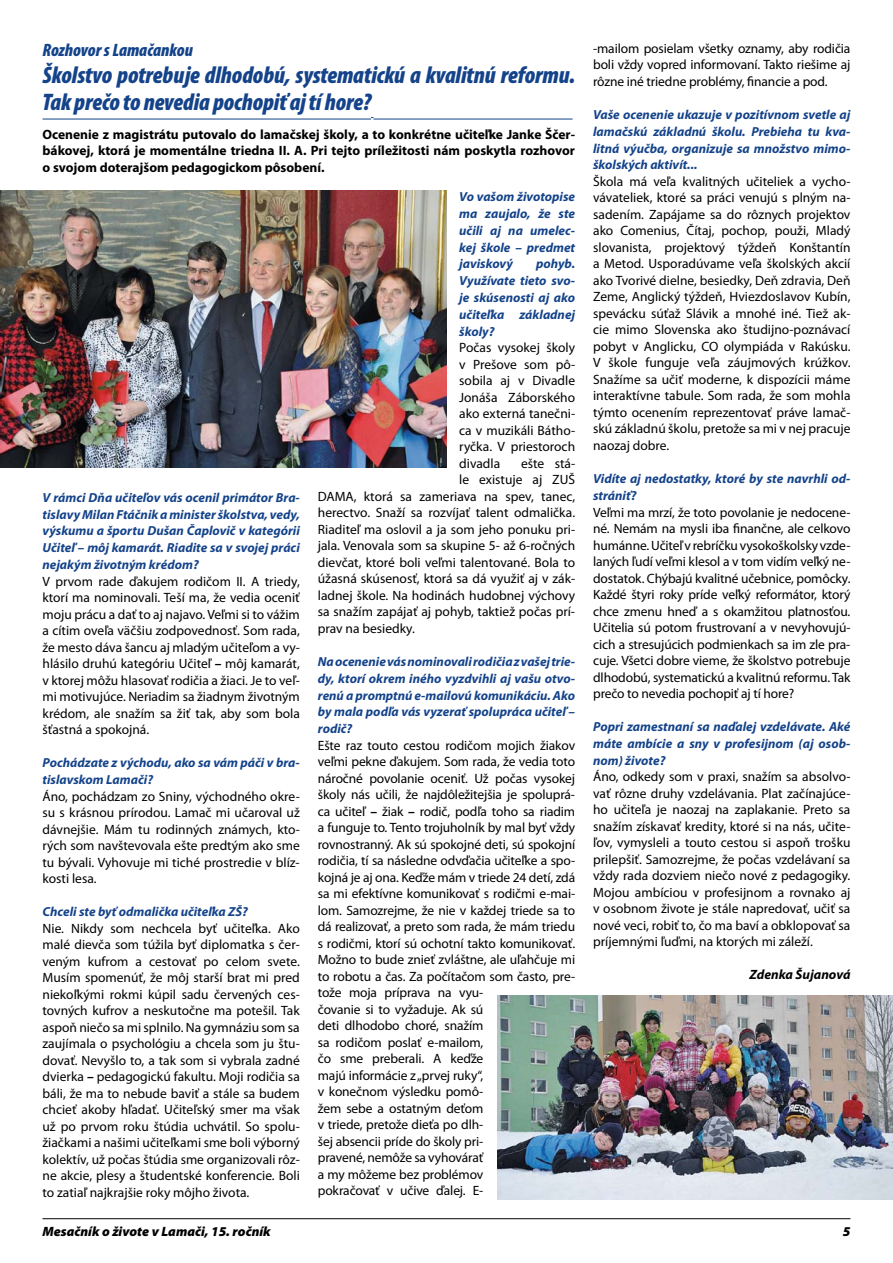
<style>
.page{position:relative;width:893px;height:1263px;background:#fff}
.page>*{position:absolute;margin:0;border:0;box-sizing:border-box;transform-origin:0 0}
.t1{font:italic 900 condensed 24px/27px "Myriad Pro";letter-spacing:-.005em;color:#14438a}
.t2{font:italic 900 condensed 18px "Myriad Pro";color:#14438a}
.t3{font:13.5px/16.5px "Myriad Pro";letter-spacing:-.01em;color:#000;text-align:justify}
.t4{font:700 13.5px/16.5px "Myriad Pro";color:#000;text-align:justify}
.t5{font:italic 900 13.5px "Myriad Pro";color:#000}
.t6{font:italic 700 13.5px "Myriad Pro";color:#000}
.t7{font:italic 700 13.2px/16.8px "Myriad Pro";color:#14438a;text-align:justify}
.s1{font-weight:700}
</style>
<div class="page">
<hr style="left:43px;top:1218px;width:807px;height:1px;background:#000">
<hr style="left:43px;top:119px;width:328px;height:1px;background:#14438a">
<hr style="left:373px;top:119px;width:200px;height:1px;background:#14438a">
<img style="left:497px;top:995px;width:396px;height:204px">
<img style="left:0;top:190px;width:446px;height:278px">
<h2 class="t2" style="left:43px;top:40px;width:152px">Rozhovor sLamačankou</h2>
<h1 class="t1" style="left:43px;top:62px;width:534px">Školstvo potrebuje dlhodobú, systematickú a kvalitnú reformu.<br>Tak prečo to nevedia pochopiť aj tí hore?</h1>
<p class="t4" style="left:43px;top:125px;width:534px">Ocenenie z magistrátu putovalo do lamačskej školy, a to konkrétne učiteľke Janke Ščer&shy;bákovej, ktorá je momentálne triedna II. A. Pri tejto príležitosti nám poskytla rozhovor o svojom doterajšom pedagogickom pôsobení.</p>
<p class="t7" style="left:43px;top:489px;width:259px">V rámci Dňa učiteľov vás ocenil primátor Bra&shy;tislavy Milan Ftáčnik a minister školstva, vedy, výskumu a športu Dušan Čaplovič v kategórii Učiteľ – môj kamarát. Riadite sa v svojej práci nejakým životným krédom?</p>
<p class="t3" style="left:43px;top:572px;width:259px">V prvom rade ďakujem rodičom II. A triedy, ktorí ma nominovali. Teší ma, že vedia oceniť moju prácu a dať to aj najavo. Veľmi si to vážim a cítim oveľa väčšiu zodpovednosť. Som rada, že mesto dáva šancu aj mladým učiteľom a vy&shy;hlásilo druhú kategóriu Učiteľ <span class="s1">–</span> môj kamarát, v ktorej môžu hlasovať rodičia a žiaci. Je to veľ&shy;mi motivujúce. Neriadim sa žiadnym životným krédom, ale snažím sa žiť tak, aby som bola šťastná a spokojná.</p>
<p class="t7" style="left:43px;top:754px;width:259px">Pochádzate z východu, ako sa vám páči v bra&shy;tislavskom Lamači?</p>
<p class="t3" style="left:43px;top:788px;width:259px">Áno, pochádzam zo Sniny, východného okre&shy;su s krásnou prírodou. Lamač mi učaroval už dávnejšie. Mám tu rodinných známych, kto&shy;rých som navštevovala ešte predtým ako sme tu bývali. Vyhovuje mi tiché prostredie v blíz&shy;kosti lesa.</p>
<p class="t7" style="left:43px;top:903px;width:207px">Chceli ste byť odmalička učiteľka ZŠ?</p>
<p class="t3" style="left:43px;top:920px;width:259px">Nie. Nikdy som nechcela byť učiteľka. Ako malé dievča som túžila byť diplomatka s čer&shy;veným kufrom a cestovať po celom svete.<br>Musím spomenúť, že môj starší brat mi pred niekoľkými rokmi kúpil sadu červených ces&shy;tovných kufrov a neskutočne ma potešil. Tak aspoň niečo sa mi splnilo. Na gymnáziu som sa zaujímala o psychológiu a chcela som ju štu&shy;dovať. Nevyšlo to, a tak som si vybrala zadné dvierka <span class="s1">–</span> pedagogickú fakultu. Moji rodičia sa báli, že ma to nebude baviť a stále sa budem chcieť akoby hľadať. Učiteľský smer ma však už po prvom roku štúdia uchvátil. So spolu&shy;žiačkami a našimi učiteľkami sme boli výborný kolektív, už počas štúdia sme organizovali rôz&shy;ne akcie, plesy a študentské konferencie. Boli to zatiaľ najkrajšie roky môjho života.</p>
<p class="t7" style="left:459px;top:188px;width:117px">Vo vašom životopise ma zaujalo, že ste učili aj na umelec&shy;kej škole – predmet javiskový</p>
<p class="t7" style="left:459px;top:255px;width:117px;text-indent:77px">pohyb.<br>Využívate tieto svo&shy;je skúsenosti aj ako učiteľka základnej školy?</p>
<p class="t3" style="left:459px;top:339px;width:117px">Počas vysokej školy v Prešove som pô&shy;sobila aj v Divadle Jonáša Záborského ako externá tanečni&shy;ca v muzikáli Bátho&shy;ryčka. V priestoroch divadla</p>
<p class="t3" style="left:521px;top:455px;width:56px">ešte stá-</p>
<p class="t3" style="left:459px;top:471px;width:117px">le existuje aj ZUŠ</p>
<p class="t3" style="left:318px;top:488px;width:259px">DAMA, ktorá sa zameriava na spev, tanec,</p>
<p class="t3" style="left:318px;top:504px;width:259px">herectvo. Snaží sa rozvíjať talent odmalička.</p>
<p class="t3" style="left:318px;top:521px;width:259px">Riaditeľ ma oslovil a ja som jeho ponuku pri-</p>
<p class="t3" style="left:318px;top:537px;width:259px">jala. Venovala som sa skupine 5- až 6-ročných</p>
<p class="t3" style="left:318px;top:554px;width:259px">dievčat, ktoré boli veľmi talentované. Bola to</p>
<p class="t3" style="left:318px;top:570px;width:259px">úžasná skúsenosť, ktorá sa dá využiť aj v zák-</p>
<p class="t3" style="left:318px;top:587px;width:259px">ladnej škole. Na hodinách hudobnej výchovy</p>
<p class="t3" style="left:318px;top:603px;width:259px">sa snažím zapájať aj pohyb, taktiež počas prí-</p>
<p class="t3" style="left:318px;top:620px;width:99px">prav na besiedky.</p>
<p class="t7" style="left:318px;top:653px;width:259px">Na ocenenie vás nominovali rodičia z vašej trie&shy;dy, ktorí okrem iného vyzdvihli aj vašu otvo&shy;renú a promptnú e-mailovú komunikáciu. Ako by mala podľa vás vyzerať spolupráca učiteľ – rodič?</p>
<p class="t3" style="left:318px;top:737px;width:259px;text-align:left">Ešte raz touto cestou rodičom mojich žiakov veľmi pekne ďakujem. Som rada, že vedia toto náročné povolanie oceniť. Už počas vysokej školy nás učili, že najdôležitejšia je spoluprá&shy;ca učiteľ <span class="s1">–</span> žiak <span class="s1">–</span> rodič, podľa toho sa riadim a funguje to. Tento trojuholník by mal byť vždy rovnostranný. Ak sú spokojné deti, sú spokojní rodičia, tí sa následne odvďačia učiteľke a spo&shy;kojná je aj ona. Keďže mám v triede 24 detí, zdá sa mi efektívne komunikovať s rodičmi e-mai&shy;lom. Samozrejme, že nie v každej triede sa to dá realizovať, a preto som rada, že mám triedu s rodičmi, ktorí sú ochotní takto komunikovať.<br>Možno to bude znieť zvláštne, ale uľahčuje mi to robotu a čas. Za počítačom som často, pre&shy;tože moja príprava na vyu-<br>čovanie si to vyžaduje. Ak sú<br>deti dlhodobo choré, snažím<br>sa rodičom poslať e-mailom,<br>čo sme preberali. A keďže<br>majú informácie z „prvej ruky“,<br>v konečnom výsledku pomô-<br>žem sebe a ostatným deťom<br>v triede, pretože dieťa po dlh-<br>šej absencii príde do školy pri-<br>pravené, nemôže sa vyhovárať<br>a my môžeme bez problémov<br>pokračovať v učive ďalej. E-</p>
<p class="t3" style="left:593px;top:40px;width:259px">-mailom posielam všetky oznamy, aby rodičia boli vždy vopred informovaní. Takto riešime aj rôzne iné triedne problémy, financie a pod.</p>
<p class="t7" style="left:593px;top:106px;width:259px">Vaše ocenenie ukazuje v pozitívnom svetle aj lamačskú základnú školu. Prebieha tu kva&shy;litná výučba, organizuje sa množstvo mimo&shy;školských aktivít...</p>
<p class="t3" style="left:593px;top:173px;width:259px">Škola má veľa kvalitných učiteliek a vycho&shy;vávateliek, ktoré sa práci venujú s plným na&shy;sadením. Zapájame sa do rôznych projektov ako Comenius, Čítaj, pochop, použi, Mladý slovanista, projektový týždeň Konštantín a Metod. Usporadúvame veľa školských akcií ako Tvorivé dielne, besiedky, Deň zdravia, Deň Zeme, Anglický týždeň, Hviezdoslavov Kubín, spevácku súťaž Slávik a mnohé iné. Tiež ak&shy;cie mimo Slovenska ako študijno-poznávací pobyt v Anglicku, CO olympiáda v Rakúsku.<br>V škole funguje veľa záujmových krúžkov.<br>Snažíme sa učiť moderne, k dispozícii máme interaktívne tabule. Som rada, že som mohla týmto ocenením reprezentovať práve lamač&shy;skú základnú školu, pretože sa mi v nej pracuje naozaj dobre.</p>
<p class="t7" style="left:593px;top:470px;width:259px">Vidíte aj nedostatky, ktoré by ste navrhli od&shy;strániť?</p>
<p class="t3" style="left:593px;top:503px;width:259px">Veľmi ma mrzí, že toto povolanie je nedocene&shy;né. Nemám na mysli iba finančne, ale celkovo humánne. Učiteľ v rebríčku vysokoškolsky vzde&shy;laných ľudí veľmi klesol a v tom vidím veľký ne&shy;dostatok. Chýbajú kvalitné učebnice, pomôcky.<br>Každé štyri roky príde veľký reformátor, ktorý chce zmenu hneď a s okamžitou platnosťou.<br>Učitelia sú potom frustrovaní a v nevyhovujú&shy;cich a stresujúcich podmienkach sa im zle pra&shy;cuje. Všetci dobre vieme, že školstvo potrebuje dlhodobú, systematickú a kvalitnú reformu. Tak prečo to nevedia pochopiť aj tí hore?</p>
<p class="t7" style="left:593px;top:718px;width:259px">Popri zamestnaní sa naďalej vzdelávate. Aké máte ambície a sny v profesijnom (aj osob&shy;nom) živote?</p>
<p class="t3" style="left:593px;top:768px;width:259px">Áno, odkedy som v praxi, snažím sa absolvo&shy;vať rôzne druhy vzdelávania. Plat začínajúce&shy;ho učiteľa je naozaj na zaplakanie. Preto sa snažím získavať kredity, ktoré si na nás, učite&shy;ľov, vymysleli a touto cestou si aspoň trošku prilepšiť. Samozrejme, že počas vzdelávaní sa vždy rada dozviem niečo nové z pedagogiky.<br>Mojou ambíciou v profesijnom a rovnako aj v osobnom živote je stále napredovať, učiť sa nové veci, robiť to, čo ma baví a obklopovať sa príjemnými ľuďmi, na ktorých mi záleží.</p>
<p class="t6" style="left:750px;top:966px;width:102px">Zdenka Šujanová</p>
<p class="t5" style="left:43px;top:1223px;width:230px">Mesačník o živote v Lamači, 15. ročník</p>
<p class="t5" style="left:843px;top:1223px;width:9px">5</p>
</div>
